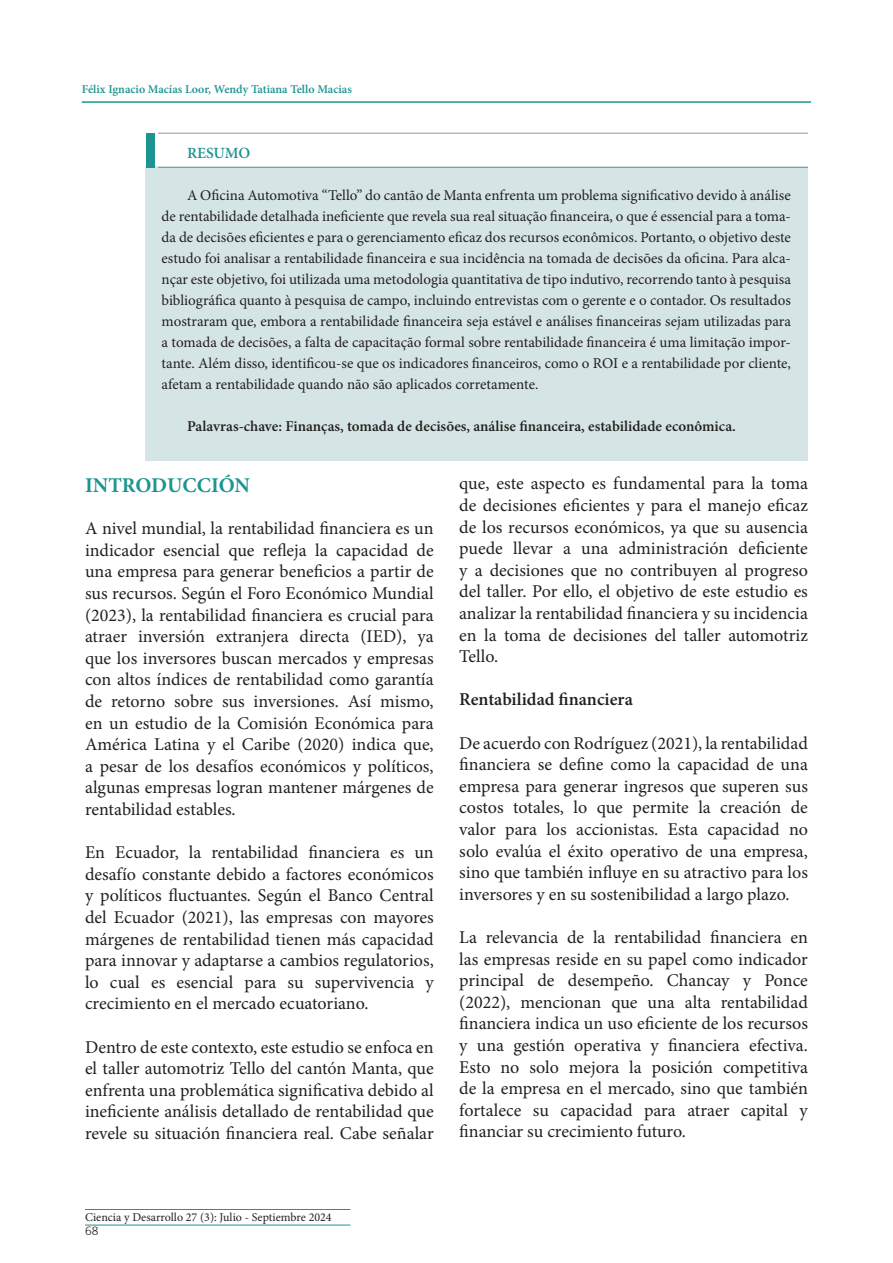
<style>
.page{position:relative;width:893px;height:1263px;background:#fff}
.page>*{position:absolute;margin:0;border:0;box-sizing:border-box;transform-origin:0 0}
.t1{font:700 21px "Minion Pro";color:#1c9590}
.t2{font:18px/21.6px "Minion Pro";color:#231f20;text-align:justify}
.t3{font:600 18px "Minion Pro";color:#231f20}
.t4{font:600 15.6px "Minion Pro";letter-spacing:-.005em;color:#1c9590}
.t5{font:15px/21px "Minion Pro";color:#231f20;text-align:justify}
.t6{font:600 15px "Minion Pro";color:#231f20}
.t7{font:600 12px "Minion Pro";color:#1c9590}
.t8{font:12px "Minion Pro";color:#231f20}
.t9{font:300 12px "Frutiger";color:#231f20}
</style>
<div class="page">
<hr style="left:82px;top:101px;width:729px;height:2px;background:#1c9590">
<hr style="left:85px;top:1209px;width:265px;height:1px;background:#1c9590">
<hr style="left:85px;top:1225px;width:265px;height:1px;background:#1c9590">
<div style="left:146px;top:166px;width:662px;height:295px;background:#d5e5e5"></div>
<div style="left:146px;top:133px;width:8px;height:35px;background:#1c9590"></div>
<hr style="left:158px;top:133px;width:650px;height:1px;background:#939598">
<hr style="left:158px;top:167px;width:650px;height:1px;background:#939598">
<p class="t7" style="left:82px;top:80px;width:272px">Félix Ignacio Macías Loor, Wendy Tatiana Tello Macias</p>
<p class="t4" style="left:187px;top:142px;width:65px">RESUMO</p>
<p class="t5" style="left:162px;top:185px;width:631px;text-indent:26px">A Oficina Automotiva “Tello” do cantão de Manta enfrenta um problema significativo devido à análise de rentabilidade detalhada ineficiente que revela sua real situação financeira, o que é essencial para a toma&shy;da de decisões eficientes e para o gerenciamento eficaz dos recursos econômicos. Portanto, o objetivo deste estudo foi analisar a rentabilidade financeira e sua incidência na tomada de decisões da oficina. Para alca&shy;nçar este objetivo, foi utilizada uma metodologia quantitativa de tipo indutivo, recorrendo tanto à pesquisa bibliográfica quanto à pesquisa de campo, incluindo entrevistas com o gerente e o contador. Os resultados mostraram que, embora a rentabilidade financeira seja estável e análises financeiras sejam utilizadas para a tomada de decisões, a falta de capacitação formal sobre rentabilidade financeira é uma limitação impor&shy;tante. Além disso, identificou-se que os indicadores financeiros, como o ROI e a rentabilidade por cliente, afetam a rentabilidade quando não são aplicados corretamente.</p>
<p class="t6" style="left:187px;top:416px;width:550px">Palavras-chave: Finanças, tomada de decisões, análise financeira, estabilidade econômica.</p>
<p class="t1" style="left:85px;top:470px;width:167px">INTRODUCCIÓN</p>
<p class="t2" style="left:85px;top:518px;width:350px">A nivel mundial, la rentabilidad financiera es un indicador esencial que refleja la capacidad de una empresa para generar beneficios a partir de sus recursos. Según el Foro Económico Mundial (2023), la rentabilidad financiera es crucial para atraer inversión extranjera directa (IED), ya que los inversores buscan mercados y empresas con altos índices de rentabilidad como garantía de retorno sobre sus inversiones. Así mismo, en un estudio de la Comisión Económica para América Latina y el Caribe (2020) indica que, a pesar de los desafíos económicos y políticos, algunas empresas logran mantener márgenes de rentabilidad estables.</p>
<p class="t2" style="left:85px;top:842px;width:350px">En Ecuador, la rentabilidad financiera es un desafío constante debido a factores económicos y políticos fluctuantes. Según el Banco Central del Ecuador (2021), las empresas con mayores márgenes de rentabilidad tienen más capacidad para innovar y adaptarse a cambios regulatorios, lo cual es esencial para su supervivencia y crecimiento en el mercado ecuatoriano.</p>
<p class="t2" style="left:85px;top:1036px;width:350px">Dentro de este contexto, este estudio se enfoca en el taller automotriz Tello del cantón Manta, que enfrenta una problemática significativa debido al ineficiente análisis detallado de rentabilidad que revele su situación financiera real. Cabe señalar</p>
<p class="t2" style="left:459px;top:473px;width:350px">que, este aspecto es fundamental para la toma de decisiones eficientes y para el manejo eficaz de los recursos económicos, ya que su ausencia puede llevar a una administración deficiente y a decisiones que no contribuyen al progreso del taller. Por ello, el objetivo de este estudio es analizar la rentabilidad financiera y su incidencia en la toma de decisiones del taller automotriz Tello.</p>
<p class="t3" style="left:459px;top:687px;width:175px">Rentabilidad financiera</p>
<p class="t2" style="left:459px;top:732px;width:350px">De acuerdo con Rodríguez (2021), la rentabilidad financiera se define como la capacidad de una empresa para generar ingresos que superen sus costos totales, lo que permite la creación de valor para los accionistas. Esta capacidad no solo evalúa el éxito operativo de una empresa, sino que también influye en su atractivo para los inversores y en su sostenibilidad a largo plazo.</p>
<p class="t2" style="left:459px;top:926px;width:350px">La relevancia de la rentabilidad financiera en las empresas reside en su papel como indicador principal de desempeño. Chancay y Ponce (2022), mencionan que una alta rentabilidad financiera indica un uso eficiente de los recursos y una gestión operativa y financiera efectiva.<br>Esto no solo mejora la posición competitiva de la empresa en el mercado, sino que también fortalece su capacidad para atraer capital y financiar su crecimiento futuro.</p>
<p class="t8" style="left:85px;top:1209px;width:248px">Ciencia y Desarrollo 27 (3): Julio - Septiembre 2024</p>
<p class="t9" style="left:85px;top:1222px;width:15px">68</p>
</div>
